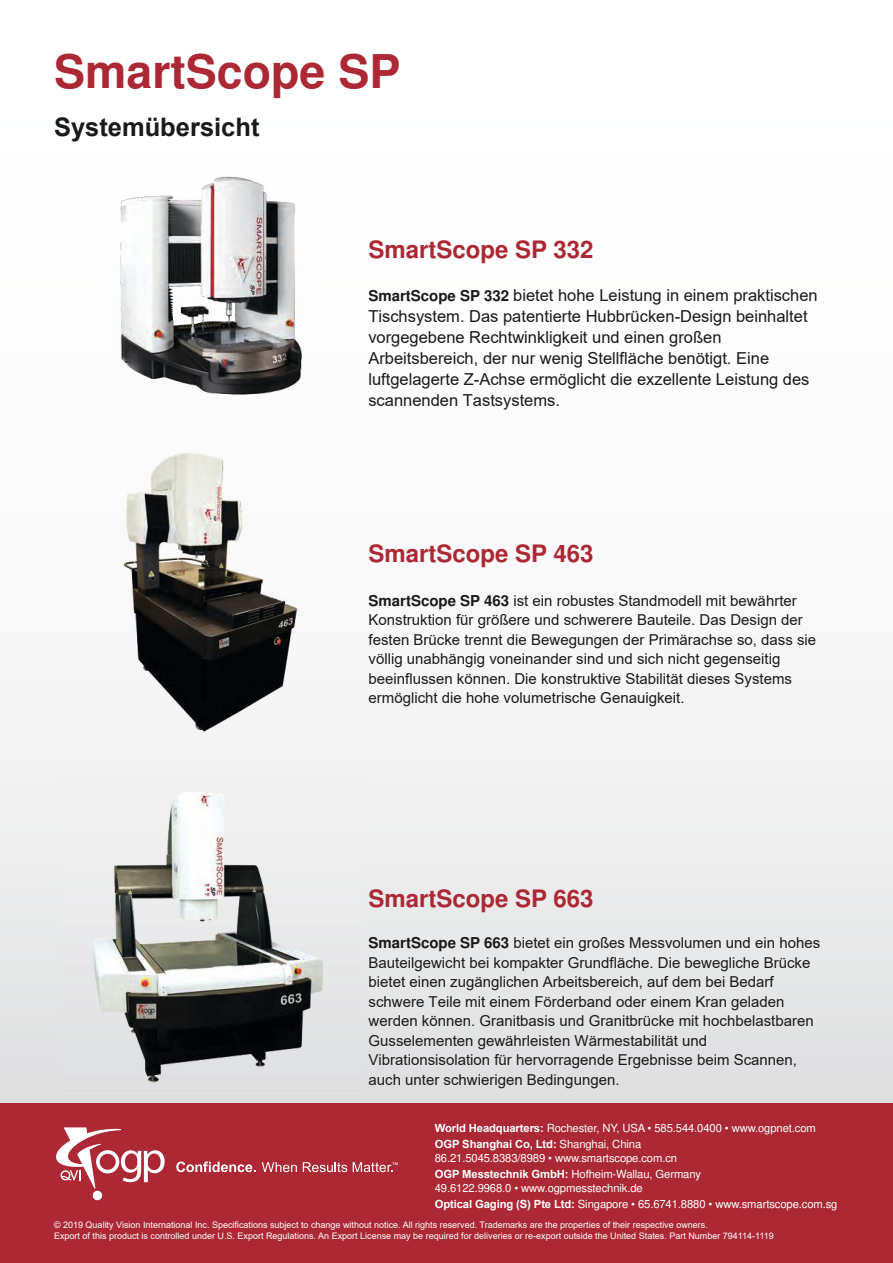
<style>
.page{position:relative;width:893px;height:1263px;background:#fff}
.page>*{position:absolute;margin:0;border:0;box-sizing:border-box;transform-origin:0 0}
.t1{font:700 46.5px "Helvetica";color:#ab2834}
.t2{font:700 25.5px "Arial";color:#1b1a1b}
.t3{font:700 24px "Helvetica";color:#ab2834}
.t4{font:16.5px/21.1px "Arial";color:#1b1a1b}
.t5{font:15px/19.5px "Arial";color:#1b1a1b}
.t6{font:11.25px/16.5px "Helvetica";letter-spacing:-.01em;color:#fff}
.t7{font:700 11.25px "Arial";letter-spacing:-.01em;color:#fff}
.t8{font:9px/10.8px "Arial";color:#fff}
.s1{font-style:inherit}
.s2{font-family:"Helvetica";font-weight:700;font-size:15px}
.s3{font-family:"Helvetica";font-weight:700}
.s4{font-family:"Arial";font-weight:700}
.s5{font-family:"Helvetica";font-weight:400}
</style>
<div class="page">
<img style="left:118px;top:176px;width:186px;height:220px">
<img style="left:103px;top:432px;width:216px;height:324px">
<img style="left:60px;top:756px;width:302px;height:338px">
<div style="left:0;top:1103px;width:893px;height:160px;background:#ab2834"></div>
<svg style="left:56px;top:1127px;width:109px;height:73px"></svg>
<svg style="left:176px;top:1161px;width:80px;height:11px"></svg>
<svg style="left:262px;top:1162px;width:35px;height:10px"></svg>
<svg style="left:303px;top:1162px;width:44px;height:10px"></svg>
<svg style="left:353px;top:1162px;width:45px;height:10px"></svg>
<h1 class="t1" style="left:54px;top:53px;width:348px">SmartScope SP</h1>
<h2 class="t2" style="left:54px;top:109px;width:207px"><span class="s1">System</span>übersicht</h2>
<h3 class="t3" style="left:368px;top:241px;width:227px">SmartScope SP 332</h3>
<p class="t4" style="left:368px;top:284px;width:451px"><span class="s2">SmartScope SP 332</span> bietet hohe Leistung in einem praktischen Tischsystem. Das patentierte Hubbrücken-Design beinhaltet vorgegebene Rechtwinkligkeit und einen großen Arbeitsbereich, der nur wenig Stellfläche benötigt. Eine luftgelagerte Z-Achse ermöglicht die exzellente Leistung des scannenden Tastsystems.</p>
<h3 class="t3" style="left:368px;top:544px;width:227px">SmartScope SP 463</h3>
<p class="t5" style="left:369px;top:590px;width:449px"><span class="s3">SmartScope SP 463</span> ist ein robustes Standmodell mit bewährter Konstruktion für größere und schwerere Bauteile. Das Design der festen Brücke trennt die Bewegungen der Primärachse so, dass sie völlig unabhängig voneinander sind und sich nicht gegenseitig beeinflussen können. Die konstruktive Stabilität dieses Systems ermöglicht die hohe volumetrische Genauigkeit.</p>
<h3 class="t3" style="left:369px;top:889px;width:227px">SmartScope SP 663</h3>
<p class="t5" style="left:369px;top:933px;width:453px"><span class="s3">SmartScope SP 663</span> bietet ein großes Messvolumen und ein hohes Bauteilgewicht bei kompakter Grundfläche. Die bewegliche Brücke bietet einen zugänglichen Arbeitsbereich, auf dem bei Bedarf schwere Teile mit einem Förderband oder einem Kran geladen werden können. Granitbasis und Granitbrücke mit hochbelastbaren Guss<span class="s1">elementen</span> gewährleisten Wärmestabilität und Vibrationsisolation für hervorragende Ergebnisse beim Scannen, auch unter schwierigen Bedingungen.</p>
<p class="t6" style="left:435px;top:1121px;width:383px"><span class="s4">World Headquarters:</span> Rochester, NY, USA • 585.544.0400 • www.ogpnet.com</p>
<p class="t7" style="left:435px;top:1136px;width:208px">OGP Shanghai Co, Ltd: <span class="s5">Shanghai, China</span></p>
<p class="t6" style="left:435px;top:1151px;width:268px">86.21.5045.8383/8989 • www.smartscope.com.cn<br><span class="s4">OGP Messtechnik GmbH:</span> Hofheim-Wallau, Germany</p>
<p class="t6" style="left:435px;top:1181px;width:404px">49.6122.9968.0 • www.ogpmesstechnik.de<br><span class="s4">Optical Gaging (S) Pte Ltd:</span> Singapore • 65.6741.8880 • www.smartscope.com.sg</p>
<p class="t8" style="left:54px;top:1219px;width:721px">© 2019 Quality Vision International Inc. Specifications subject to change without notice. All rights reserved. Trademarks are the properties of their respective owners.<br>Export of this product is controlled under U.S. Export Regulations. An Export License may be required for deliveries or re-export outside the United States. Part Number 794114-1119</p>
</div>
